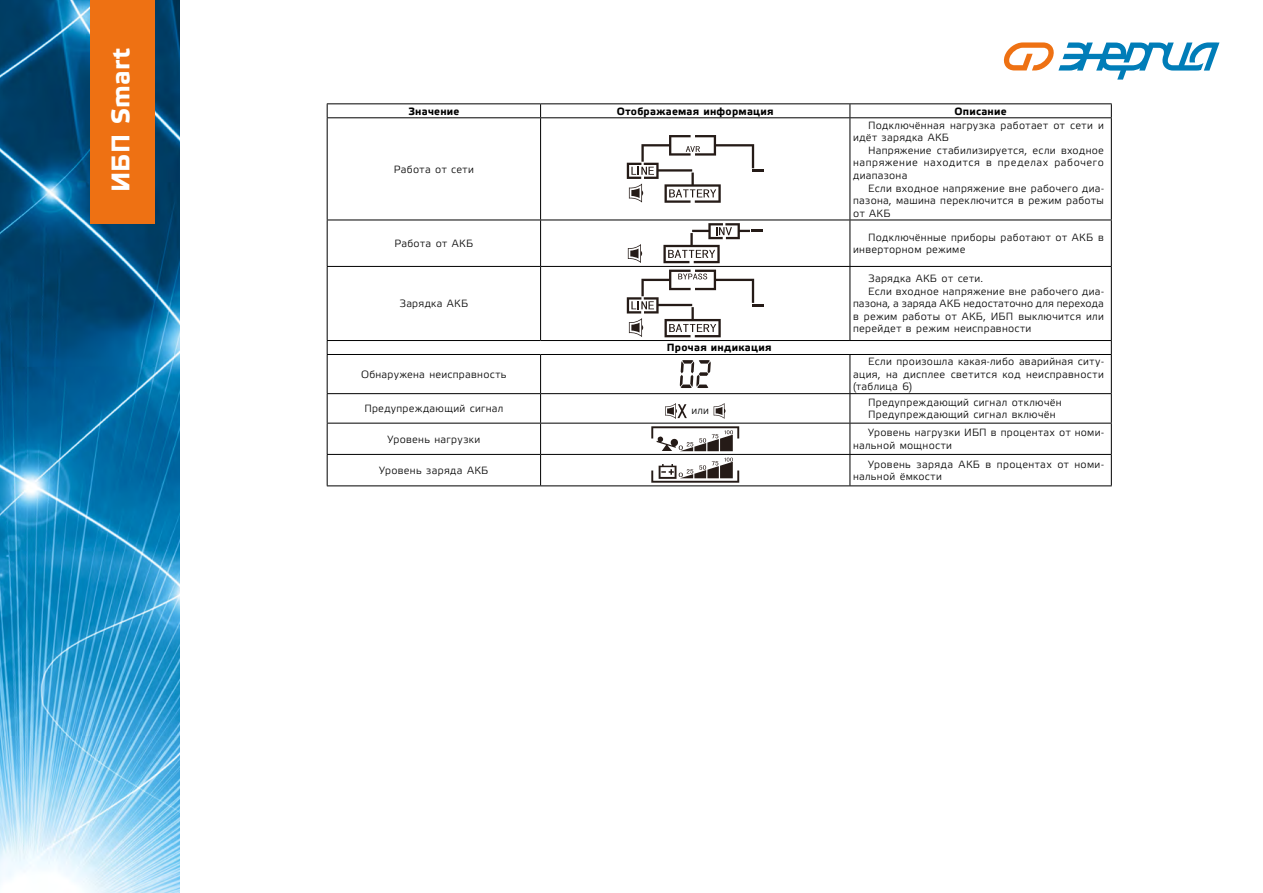
<style>
.page{position:relative;width:1263px;height:893px;background:#fff}
.page>*{position:absolute;margin:0;border:0;box-sizing:border-box;transform-origin:0 0}
.t1{font:700 25.5px "Etelka Text Pro";letter-spacing:.01em;color:#fff}
.t2{font:10.5px/12.6px "Etelka Light Pro";letter-spacing:.025em;color:#000}
.t3{font:700 10.5px "Etelka Text Pro";letter-spacing:.02em;color:#000}
</style>
<div class="page">
<svg style="left:1003px;top:42px;width:216px;height:38px"></svg>
<hr style="left:327px;top:103px;width:214px;height:1px;background:#000">
<svg style="left:327px;top:104px;width:1px;height:13px"></svg>
<hr style="left:541px;top:103px;width:309px;height:1px;background:#000">
<svg style="left:540px;top:104px;width:1px;height:13px"></svg>
<hr style="left:850px;top:103px;width:262px;height:1px;background:#000">
<svg style="left:849px;top:104px;width:1px;height:13px"></svg>
<svg style="left:1111px;top:104px;width:1px;height:13px"></svg>
<hr style="left:327px;top:117px;width:214px;height:1px;background:#000">
<hr style="left:327px;top:118px;width:1px;height:102px;background:#000">
<hr style="left:541px;top:117px;width:309px;height:1px;background:#000">
<hr style="left:540px;top:118px;width:1px;height:102px;background:#000">
<hr style="left:850px;top:117px;width:262px;height:1px;background:#000">
<hr style="left:849px;top:118px;width:1px;height:102px;background:#000">
<hr style="left:1111px;top:118px;width:1px;height:102px;background:#000">
<hr style="left:327px;top:220px;width:214px;height:1px;background:#000">
<hr style="left:327px;top:220px;width:1px;height:46px;background:#000">
<hr style="left:541px;top:220px;width:309px;height:1px;background:#000">
<hr style="left:540px;top:220px;width:1px;height:46px;background:#000">
<hr style="left:850px;top:220px;width:262px;height:1px;background:#000">
<hr style="left:849px;top:220px;width:1px;height:46px;background:#000">
<hr style="left:1111px;top:220px;width:1px;height:46px;background:#000">
<hr style="left:327px;top:266px;width:214px;height:1px;background:#000">
<hr style="left:327px;top:267px;width:1px;height:73px;background:#000">
<hr style="left:541px;top:266px;width:309px;height:1px;background:#000">
<hr style="left:540px;top:267px;width:1px;height:73px;background:#000">
<hr style="left:850px;top:266px;width:262px;height:1px;background:#000">
<hr style="left:849px;top:267px;width:1px;height:73px;background:#000">
<hr style="left:1111px;top:267px;width:1px;height:73px;background:#000">
<hr style="left:327px;top:340px;width:214px;height:1px;background:#000">
<svg style="left:327px;top:341px;width:1px;height:13px"></svg>
<hr style="left:541px;top:340px;width:309px;height:1px;background:#000">
<hr style="left:850px;top:340px;width:262px;height:1px;background:#000">
<svg style="left:1111px;top:341px;width:1px;height:13px"></svg>
<hr style="left:327px;top:354px;width:214px;height:1px;background:#000">
<hr style="left:327px;top:355px;width:1px;height:38px;background:#000">
<hr style="left:541px;top:354px;width:309px;height:1px;background:#000">
<hr style="left:540px;top:355px;width:1px;height:38px;background:#000">
<hr style="left:850px;top:354px;width:262px;height:1px;background:#000">
<hr style="left:849px;top:355px;width:1px;height:38px;background:#000">
<hr style="left:1111px;top:355px;width:1px;height:38px;background:#000">
<hr style="left:327px;top:393px;width:214px;height:1px;background:#000">
<svg style="left:327px;top:394px;width:1px;height:29px"></svg>
<hr style="left:541px;top:393px;width:309px;height:1px;background:#000">
<svg style="left:540px;top:394px;width:1px;height:29px"></svg>
<hr style="left:850px;top:393px;width:262px;height:1px;background:#000">
<svg style="left:849px;top:394px;width:1px;height:29px"></svg>
<svg style="left:1111px;top:394px;width:1px;height:29px"></svg>
<hr style="left:327px;top:423px;width:214px;height:1px;background:#000">
<hr style="left:327px;top:423px;width:1px;height:31px;background:#000">
<hr style="left:541px;top:423px;width:309px;height:1px;background:#000">
<hr style="left:540px;top:423px;width:1px;height:31px;background:#000">
<hr style="left:850px;top:423px;width:262px;height:1px;background:#000">
<hr style="left:849px;top:423px;width:1px;height:31px;background:#000">
<hr style="left:1111px;top:423px;width:1px;height:31px;background:#000">
<hr style="left:327px;top:454px;width:214px;height:1px;background:#000">
<hr style="left:327px;top:455px;width:1px;height:30px;background:#000">
<hr style="left:541px;top:454px;width:309px;height:1px;background:#000">
<hr style="left:540px;top:455px;width:1px;height:30px;background:#000">
<hr style="left:850px;top:454px;width:262px;height:1px;background:#000">
<hr style="left:849px;top:455px;width:1px;height:30px;background:#000">
<hr style="left:1111px;top:455px;width:1px;height:30px;background:#000">
<hr style="left:327px;top:485px;width:214px;height:1px;background:#000">
<hr style="left:541px;top:485px;width:309px;height:1px;background:#000">
<hr style="left:850px;top:485px;width:262px;height:1px;background:#000">
<svg style="left:627px;top:135px;width:137px;height:68px"></svg>
<svg style="left:663px;top:223px;width:100px;height:40px"></svg>
<svg style="left:628px;top:244px;width:14px;height:19px"></svg>
<svg style="left:627px;top:270px;width:137px;height:67px"></svg>
<svg style="left:680px;top:360px;width:31px;height:28px"></svg>
<svg style="left:665px;top:403px;width:22px;height:16px"></svg>
<svg style="left:714px;top:403px;width:11px;height:16px"></svg>
<svg style="left:651px;top:426px;width:88px;height:25px"></svg>
<svg style="left:651px;top:458px;width:88px;height:25px"></svg>
<img style="left:0;top:0;width:180px;height:893px">
<div style="left:90px;top:0;width:65px;height:224px;background:#ee7113"></div>
<h1 class="t1" style="left:107px;top:192px;width:145px;rotate:-90deg">ИБП Smart</h1>
<p class="t3" style="left:408px;top:105px;width:53px">Значение</p>
<p class="t3" style="left:617px;top:105px;width:158px">Отображаемая информация</p>
<p class="t3" style="left:954px;top:105px;width:54px">Описание</p>
<p class="t2" style="left:394px;top:163px;width:82px">Работа от сети</p>
<p class="t2" style="left:853px;top:119px;width:252px;text-indent:15px">Подключённая нагрузка работает от сети и идёт зарядка АКБ</p>
<p class="t2" style="left:853px;top:145px;width:252px;text-align:justify;text-indent:15px">Напряжение стабилизируется, если входное напряжение находится в пределах рабочего диапазона</p>
<p class="t2" style="left:853px;top:182px;width:252px;text-align:justify;text-indent:15px">Если входное напряжение вне рабочего диа&shy;пазона, машина переключится в режим работы от АКБ</p>
<p class="t2" style="left:394px;top:238px;width:80px">Работа от АКБ</p>
<p class="t2" style="left:853px;top:231px;width:252px;text-indent:15px">Подключённые приборы работают от АКБ в инверторном режиме</p>
<p class="t2" style="left:399px;top:298px;width:70px">Зарядка АКБ</p>
<p class="t2" style="left:361px;top:369px;width:147px">Обнаружена неисправность</p>
<p class="t3" style="left:667px;top:342px;width:106px">Прочая индикация</p>
<p class="t2" style="left:868px;top:273px;width:116px">Зарядка АКБ от сети.</p>
<p class="t2" style="left:868px;top:285px;width:237px">Если входное напряжение вне рабочего диа-</p>
<p class="t2" style="left:853px;top:298px;width:252px">пазона, а заряда АКБ недостаточно для перехода</p>
<p class="t2" style="left:853px;top:311px;width:252px">в режим работы от АКБ, ИБП выключится или</p>
<p class="t2" style="left:853px;top:323px;width:180px">перейдет в режим неисправности</p>
<p class="t2" style="left:853px;top:356px;width:252px;text-align:justify;text-indent:15px">Если произошла какая-либо аварийная ситу&shy;ация, на дисплее светится код неисправности (таблица 6)</p>
<p class="t2" style="left:364px;top:403px;width:141px">Предупреждающий сигнал</p>
<p class="t2" style="left:691px;top:405px;width:19px">или</p>
<p class="t2" style="left:868px;top:397px;width:195px">Предупреждающий сигнал отключён<br>Предупреждающий сигнал включён</p>
<p class="t2" style="left:388px;top:433px;width:94px">Уровень нагрузки</p>
<p class="t2" style="left:853px;top:427px;width:252px;text-indent:15px">Уровень нагрузки ИБП в процентах от номи&shy;нальной мощности</p>
<p class="t2" style="left:379px;top:465px;width:111px">Уровень заряда АКБ</p>
<p class="t2" style="left:853px;top:458px;width:252px;text-indent:15px">Уровень заряда АКБ в процентах от номи&shy;нальной ёмкости</p>
</div>
